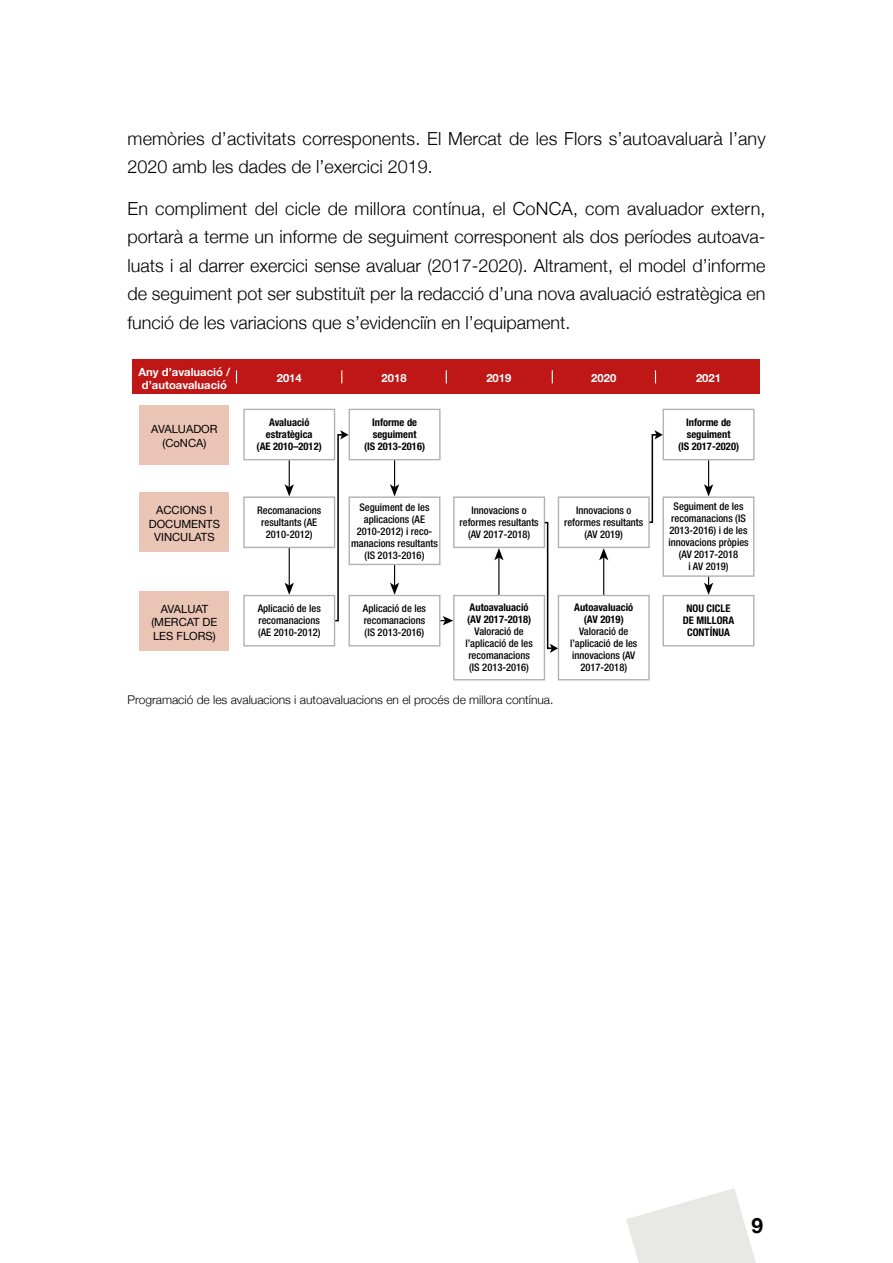
<style>
.page{position:relative;width:893px;height:1263px;background:#fff}
.page>*{position:absolute;margin:0;border:0;box-sizing:border-box;transform-origin:0 0}
.t1{font:700 21px "Helvetica Neue";color:#000}
.t2{font:300 18px/28.5px "Helvetica Neue";color:#000}
.t3{font:300 12px "Helvetica Neue";color:#000}
.t4{font:11.25px/13.5px "Helvetica Neue";color:#000;text-align:center}
.t5{font:700 11.25px/13.5px "Helvetica Neue";color:#fff}
.t6{font:500 condensed 10.5px/12px "Helvetica Neue LT Std";color:#000;text-align:center}
.t7{font:700 condensed 10.5px/12px "Helvetica Neue LT Std";color:#000;text-align:center}
</style>
<div class="page">
<svg style="left:626px;top:1188px;width:130px;height:75px"></svg>
<div style="left:140px;top:405px;width:89px;height:59px;background:#eac5b6"></div>
<div style="left:140px;top:492px;width:89px;height:60px;background:#eac5b6"></div>
<div style="left:140px;top:591px;width:89px;height:59px;background:#eac5b6"></div>
<div style="left:132px;top:360px;width:627px;height:34px;background:#bf1616"></div>
<svg style="left:236px;top:370px;width:1px;height:13px"></svg>
<svg style="left:341px;top:370px;width:1px;height:13px"></svg>
<svg style="left:446px;top:370px;width:1px;height:13px"></svg>
<svg style="left:552px;top:370px;width:1px;height:13px"></svg>
<svg style="left:655px;top:370px;width:1px;height:13px"></svg>
<div style="left:243px;top:409px;width:92px;height:51px;border:1px solid #b3b2b2"></div>
<div style="left:349px;top:409px;width:92px;height:51px;border:1px solid #b3b2b2"></div>
<div style="left:663px;top:409px;width:92px;height:51px;border:1px solid #b3b2b2"></div>
<div style="left:243px;top:496px;width:92px;height:52px;border:1px solid #b3b2b2"></div>
<div style="left:348px;top:496px;width:92px;height:69px;border:1px solid #b3b2b2"></div>
<div style="left:662px;top:496px;width:92px;height:81px;border:1px solid #b3b2b2"></div>
<div style="left:453px;top:496px;width:92px;height:52px;border:1px solid #b3b2b2"></div>
<div style="left:558px;top:496px;width:92px;height:52px;border:1px solid #b3b2b2"></div>
<div style="left:243px;top:595px;width:92px;height:51px;border:1px solid #b3b2b2"></div>
<div style="left:348px;top:595px;width:92px;height:51px;border:1px solid #b3b2b2"></div>
<div style="left:662px;top:595px;width:92px;height:51px;border:1px solid #b3b2b2"></div>
<div style="left:453px;top:595px;width:92px;height:85px;border:1px solid #b3b2b2"></div>
<div style="left:558px;top:595px;width:92px;height:85px;border:1px solid #b3b2b2"></div>
<svg style="left:285px;top:460px;width:9px;height:36px"></svg>
<svg style="left:390px;top:460px;width:9px;height:36px"></svg>
<svg style="left:704px;top:460px;width:9px;height:36px"></svg>
<hr style="left:289px;top:548px;width:1px;height:38px;background:#000">
<svg style="left:285px;top:583px;width:9px;height:12px"></svg>
<svg style="left:390px;top:565px;width:9px;height:30px"></svg>
<svg style="left:440px;top:616px;width:13px;height:9px"></svg>
<svg style="left:704px;top:577px;width:9px;height:18px"></svg>
<hr style="left:498px;top:557px;width:1px;height:38px;background:#000">
<svg style="left:494px;top:548px;width:10px;height:12px"></svg>
<hr style="left:603px;top:557px;width:1px;height:38px;background:#000">
<svg style="left:599px;top:548px;width:9px;height:12px"></svg>
<svg style="left:334px;top:430px;width:14px;height:192px"></svg>
<svg style="left:648px;top:430px;width:15px;height:94px"></svg>
<svg style="left:543px;top:521px;width:15px;height:132px"></svg>
<h2 class="t2" style="left:128px;top:123px;width:640px">memòries d’activitats corresponents. El Mercat de les Flors s’autoavaluarà l’any<br>2020 amb les dades de l’exercici 2019.</h2>
<p class="t2" style="left:128px;top:193px;width:639px;text-align:justify">En compliment del cicle de millora contínua, el CoNCA, com avaluador extern, portarà a terme un informe de seguiment corresponent als dos períodes autoava&shy;luats i al darrer exercici sense avaluar (2017-2020). Altrament, el model d’informe de seguiment pot ser substituït per la redacció d’una nova avaluació estratègica en funció de les variacions que s’evidenciïn en l’equipament.</p>
<p class="t5" style="left:139px;top:365px;width:93px">Any d’avaluació / d’autoavaluació</p>
<p class="t5" style="left:277px;top:372px;width:27px">2014</p>
<p class="t5" style="left:382px;top:372px;width:27px">2018</p>
<p class="t5" style="left:486px;top:372px;width:27px">2019</p>
<p class="t5" style="left:591px;top:372px;width:27px">2020</p>
<p class="t5" style="left:696px;top:372px;width:27px">2021</p>
<p class="t4" style="left:151px;top:423px;width:68px">AVALUADOR (CoNCA)</p>
<p class="t4" style="left:149px;top:504px;width:73px">ACCIONS I<br>DOCUMENTS<br>VINCULATS</p>
<p class="t4" style="left:151px;top:602px;width:68px">AVALUAT (MERCAT DE<br>LES FLORS)</p>
<p class="t7" style="left:257px;top:416px;width:67px">Avaluació estratègica<br>(AE 2010–2012)</p>
<p class="t7" style="left:364px;top:416px;width:63px">Informe de seguiment<br>(IS 2013-2016)</p>
<p class="t7" style="left:678px;top:416px;width:63px">Informe de seguiment<br>(IS 2017-2020)</p>
<p class="t6" style="left:257px;top:504px;width:65px">Recomanacions resultants (AE<br>2010-2012)</p>
<p class="t6" style="left:351px;top:501px;width:88px">Seguiment de les aplicacions (AE<br>2010-2012) i reco&shy;manacions resultants (IS 2013-2016)</p>
<p class="t6" style="left:668px;top:500px;width:82px">Seguiment de les recomanacions (IS<br>2013-2016) i de les innovacions pròpies (AV 2017-2018<br>i AV 2019)</p>
<p class="t6" style="left:460px;top:504px;width:81px">Innovacions o reformes resultants (AV 2017-2018)</p>
<p class="t6" style="left:564px;top:504px;width:81px">Innovacions o reformes resultants (AV 2019)</p>
<p class="t7" style="left:467px;top:601px;width:66px;text-align:left">Autoavaluació (AV 2017-2018)</p>
<p class="t6" style="left:465px;top:625px;width:69px">Valoració de l’aplicació de les recomanacions (IS 2013-2016)</p>
<p class="t7" style="left:574px;top:601px;width:61px">Autoavaluació (AV 2019)</p>
<p class="t6" style="left:570px;top:625px;width:69px">Valoració de l’aplicació de les innovacions (AV<br>2017-2018)</p>
<p class="t6" style="left:258px;top:603px;width:65px;text-align:justify">Aplicació de les recomanacions (AE 2010-2012)</p>
<p class="t6" style="left:363px;top:602px;width:65px;text-align:justify">Aplicació de les recomanacions (IS 2013-2016)</p>
<p class="t7" style="left:683px;top:602px;width:53px">NOU CICLE<br>DE MILLORA<br>CONTÍNUA</p>
<p class="t3" style="left:128px;top:690px;width:427px">Programació de les avaluacions i autoavaluacions en el procés de millora contínua.</p>
<h1 class="t1" style="left:752px;top:1209px;width:13px">9</h1>
</div>
